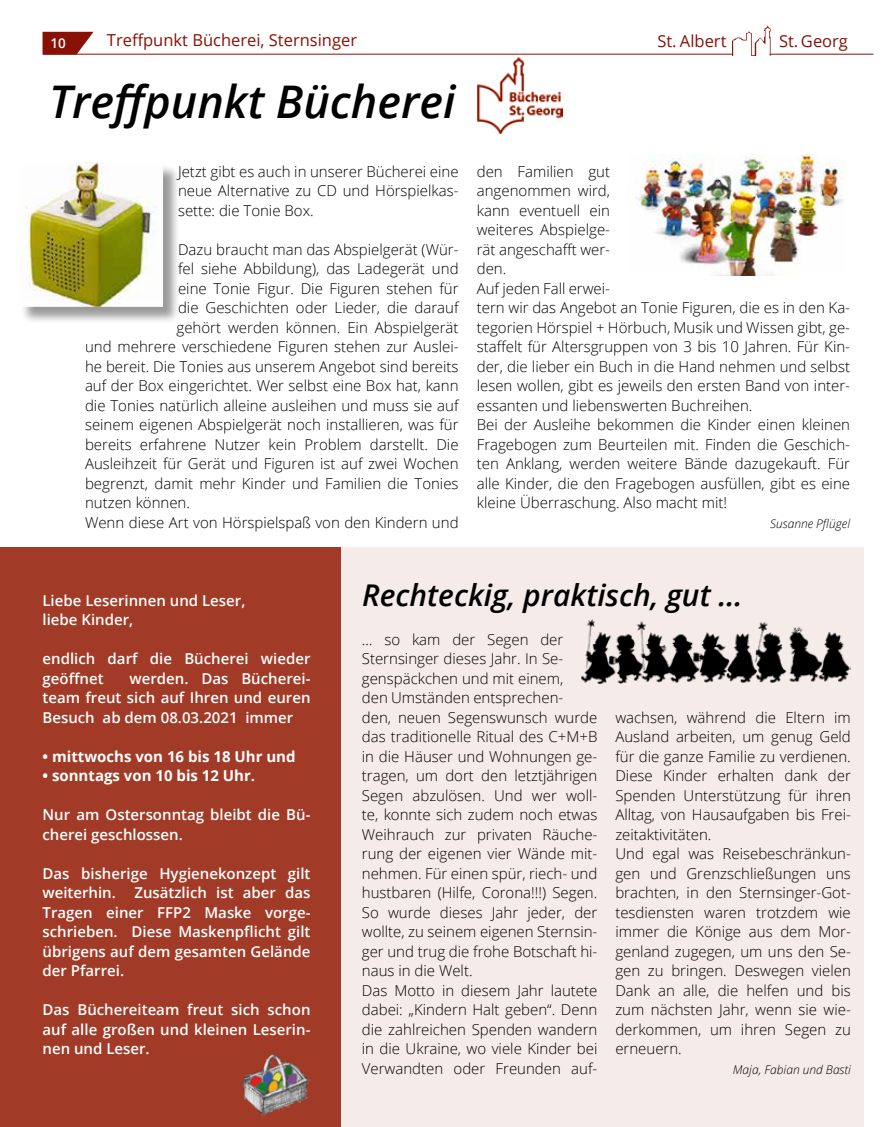
<style>
.page{position:relative;width:893px;height:1127px;background:#fff}
.page>*{position:absolute;margin:0;border:0;box-sizing:border-box;transform-origin:0 0}
.t1{font:italic 600 45px "Open Sans";color:#000}
.t2{font:italic 600 30px "Open Sans";color:#000}
.t3{font:16.5px "Open Sans";color:#881005}
.t4{font:300 15px/19.5px "Open Sans";color:#000}
.t5{font:600 15px/19.5px "Open Sans";color:#fff;text-align:justify}
.t6{font:700 15px "Open Sans";color:#fff}
.t7{font:600 13.5px "Open Sans";color:#fff}
.t8{font:italic 300 12px "Open Sans";color:#000}
</style>
<div class="page">
<svg style="left:42px;top:31px;width:53px;height:24px"></svg>
<img style="left:733px;top:25px;width:38px;height:30px">
<hr style="left:43px;top:54px;width:690px;height:1px;background:#881005">
<hr style="left:770px;top:54px;width:103px;height:1px;background:#881005">
<div style="left:0;top:547px;width:340px;height:580px;background:#a13b27"></div>
<div style="left:340px;top:547px;width:524px;height:580px;background:#f5ebe9"></div>
<div style="left:20px;top:164px;width:160px;height:161px;background:#000;opacity:.4"></div>
<img style="left:20px;top:162px;width:142px;height:144px">
<img style="left:636px;top:154px;width:207px;height:122px">
<img style="left:581px;top:619px;width:270px;height:65px">
<img style="left:478px;top:57px;width:85px;height:76px">
<img style="left:242px;top:1054px;width:68px;height:61px">
<p class="t7" style="left:51px;top:33px;width:17px">10</p>
<p class="t3" style="left:107px;top:29px;width:252px">Treffpunkt Bücherei, Sternsinger</p>
<p class="t3" style="left:657px;top:30px;width:71px">St. Albert</p>
<p class="t3" style="left:779px;top:30px;width:70px">St. Georg</p>
<h1 class="t1" style="left:49px;top:71px;width:408px">Treffpunkt Bücherei</h1>
<p class="t4" style="left:178px;top:161px;width:282px;text-align:justify">Jetzt gibt es auch in unserer Bücherei eine neue Alternative zu CD und Hörspielkas&shy;sette: die Tonie Box.</p>
<p class="t4" style="left:178px;top:239px;width:282px">Dazu braucht man das Abspielgerät (Wür-</p>
<p class="t4" style="left:178px;top:258px;width:282px">fel siehe Abbildung), das Ladegerät und</p>
<p class="t4" style="left:178px;top:278px;width:282px">eine Tonie Figur. Die Figuren stehen für</p>
<p class="t4" style="left:178px;top:297px;width:282px">die Geschichten oder Lieder, die darauf</p>
<p class="t4" style="left:177px;top:317px;width:284px">gehört werden können. Ein Abspielgerät</p>
<p class="t4" style="left:85px;top:336px;width:375px">und mehrere verschiedene Figuren stehen zur Auslei-</p>
<p class="t4" style="left:85px;top:356px;width:375px">he bereit. Die Tonies aus unserem Angebot sind bereits</p>
<p class="t4" style="left:85px;top:375px;width:375px">auf der Box eingerichtet. Wer selbst eine Box hat, kann</p>
<p class="t4" style="left:85px;top:395px;width:375px">die Tonies natürlich alleine ausleihen und muss sie auf</p>
<p class="t4" style="left:85px;top:414px;width:375px">seinem eigenen Abspielgerät noch installieren, was für</p>
<p class="t4" style="left:85px;top:434px;width:375px">bereits erfahrene Nutzer kein Problem darstellt. Die</p>
<p class="t4" style="left:85px;top:453px;width:375px">Ausleihzeit für Gerät und Figuren ist auf zwei Wochen</p>
<p class="t4" style="left:85px;top:473px;width:375px">begrenzt, damit mehr Kinder und Familien die Tonies</p>
<p class="t4" style="left:85px;top:492px;width:107px">nutzen können.</p>
<p class="t4" style="left:85px;top:512px;width:375px">Wenn diese Art von Hörspielspaß von den Kindern und</p>
<p class="t4" style="left:477px;top:161px;width:375px">den Familien gut<br>angenommen wird,<br>kann eventuell ein<br>weiteres Abspielge-<br>rät angeschafft wer-<br>den.<br>Auf jeden Fall erwei-<br>tern wir das Angebot an Tonie Figuren, die es in den Ka&shy;tegorien Hörspiel + Hörbuch, Musik und Wissen gibt, ge&shy;staffelt für Altersgruppen von 3 bis 10 Jahren. Für Kin&shy;der, die lieber ein Buch in die Hand nehmen und selbst lesen wollen, gibt es jeweils den ersten Band von inter&shy;essanten und liebenswerten Buchreihen.<br>Bei der Ausleihe bekommen die Kinder einen kleinen Fragebogen zum Beurteilen mit. Finden die Geschich&shy;ten Anklang, werden weitere Bände dazugekauft. Für alle Kinder, die den Fragebogen ausfüllen, gibt es eine kleine Überraschung. Also macht mit!</p>
<p class="t8" style="left:770px;top:515px;width:81px">Susanne Pflügel</p>
<p class="t5" style="left:43px;top:590px;width:204px">Liebe Leserinnen und Leser,</p>
<h2 class="t2" style="left:362px;top:574px;width:382px">Rechteckig, praktisch, gut ...</h2>
<p class="t5" style="left:43px;top:610px;width:92px">liebe Kinder,</p>
<p class="t5" style="left:43px;top:649px;width:269px">endlich darf die Bücherei wieder geöffnet</p>
<p class="t4" style="left:362px;top:629px;width:237px">… so kam der Segen der<br>Sternsinger dieses Jahr. In Se&shy;genspäckchen und mit einem,<br>den Umständen entsprechen-<br>den, neuen Segenswunsch wurde das traditionelle Ritual des C+M+B in die Häuser und Wohnungen ge&shy;tragen, um dort den letztjährigen<br>Segen abzulösen. Und wer woll&shy;te, konnte sich zudem noch etwas<br>Weihrauch zur privaten Räuche&shy;rung der eigenen vier Wände mit&shy;nehmen. Für einen spür, riech- und hustbaren (Hilfe, Corona!!!) Segen.<br>So wurde dieses Jahr jeder, der wollte, zu seinem eigenen Sternsin&shy;ger und trug die frohe Botschaft hi&shy;naus in die Welt.<br>Das Motto in diesem Jahr lautete dabei: „Kindern Halt geben“. Denn die zahlreichen Spenden wandern in die Ukraine, wo viele Kinder bei<br>Verwandten oder Freunden auf-</p>
<p class="t5" style="left:43px;top:668px;width:269px;text-indent:87px">werden. Das Bücherei&shy;team freut sich auf Ihren und euren Besuch ab dem 08.03.2021 immer</p>
<p class="t6" style="left:43px;top:745px;width:255px">• mittwochs von 16 bis 18 Uhr und</p>
<p class="t6" style="left:43px;top:765px;width:214px">• sonntags von 10 bis 12 Uhr.</p>
<p class="t5" style="left:43px;top:805px;width:269px">Nur am Ostersonntag bleibt die Bü&shy;cherei geschlossen.</p>
<p class="t5" style="left:43px;top:863px;width:269px">Das bisherige Hygienekonzept gilt weiterhin. Zusätzlich ist aber das Tragen einer FFP2 Maske vorge&shy;schrieben. Diese Maskenpflicht gilt übrigens auf dem gesamten Gelände der Pfarrei.</p>
<p class="t5" style="left:43px;top:1000px;width:269px">Das Büchereiteam freut sich schon auf alle großen und kleinen Leserin&shy;nen und Leser.</p>
<p class="t4" style="left:615px;top:707px;width:237px">wachsen, während die Eltern im<br>Ausland arbeiten, um genug Geld für die ganze Familie zu verdienen.<br>Diese Kinder erhalten dank der<br>Spenden Unterstützung für ihren<br>Alltag, von Hausaufgaben bis Frei&shy;zeitaktivitäten.<br>Und egal was Reisebeschränkun&shy;gen und Grenzschließungen uns brachten, in den Sternsinger-Got&shy;tesdiensten waren trotzdem wie immer die Könige aus dem Mor&shy;genland zugegen, um uns den Se&shy;gen zu bringen. Deswegen vielen<br>Dank an alle, die helfen und bis zum nächsten Jahr, wenn sie wie&shy;derkommen, um ihren Segen zu erneuern.</p>
<p class="t8" style="left:733px;top:1061px;width:120px">Maja, Fabian und Basti</p>
</div>
